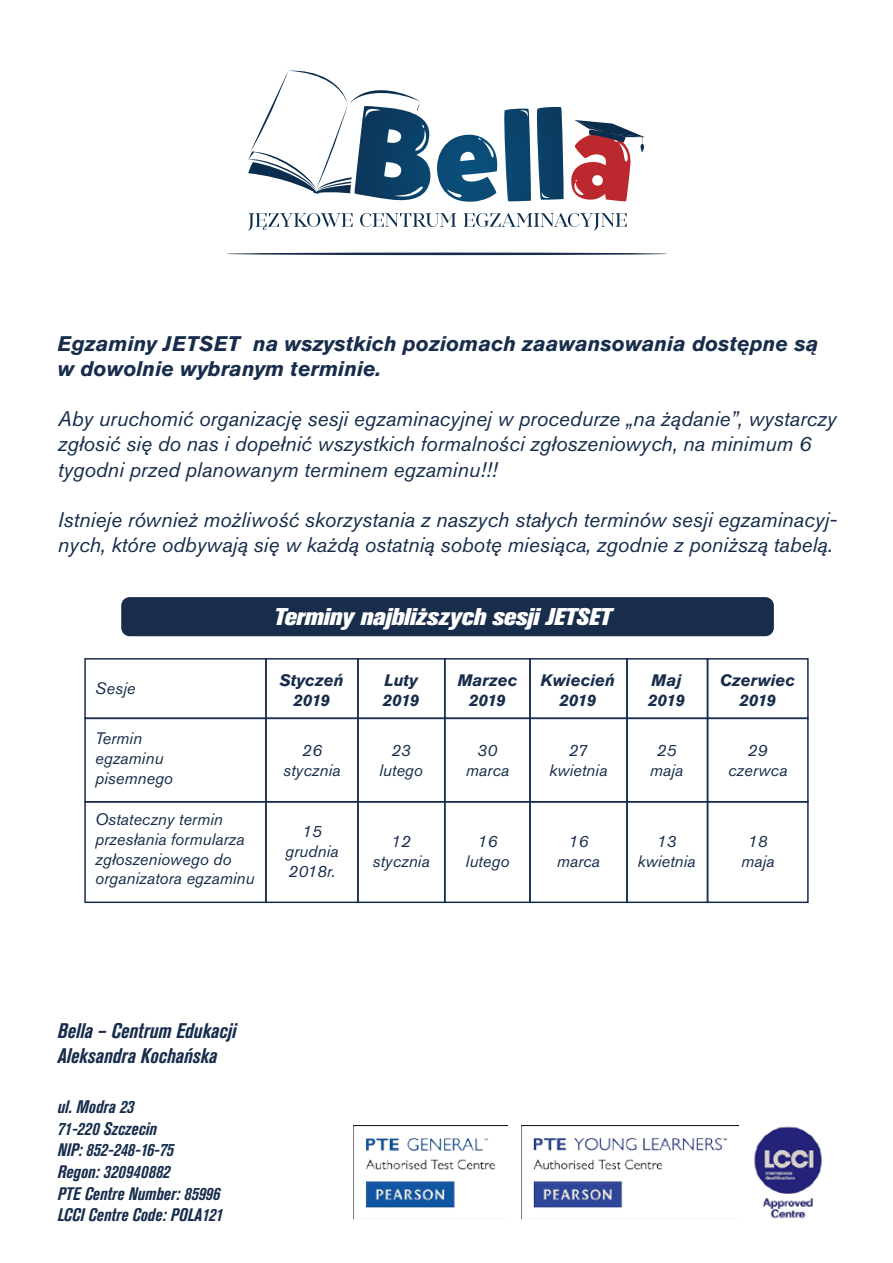
<style>
.page{position:relative;width:893px;height:1263px;background:#fff}
.page>*{position:absolute;margin:0;border:0;box-sizing:border-box;transform-origin:0 0}
.t1{font:italic 800 24px "Akzidenz Grotesk Pro";color:#fff}
.t2{font:italic 21px/25.2px "Akzidenz Grotesk Pro";color:#172d4b}
.t3{font:italic 700 21px/25.2px "Akzidenz Grotesk Pro";color:#172d4b}
.t4{font:italic 700 condensed 21px/25.2px "Akzidenz Grotesk Pro";color:#172d4b}
.t5{font:italic 700 condensed 18px/21.6px "Akzidenz Grotesk Pro";color:#172d4b}
.t6{font:italic 16.5px/19.8px "Akzidenz Grotesk Pro";color:#172d4b;text-align:center}
.t7{font:italic 700 16.5px/19.8px "Akzidenz Grotesk Pro";color:#172d4b;text-align:center}
</style>
<div class="page">
<hr style="left:227px;top:253px;width:441px;height:2px;background:#172d4b;border-radius:50%">
<div style="left:84px;top:658px;width:183px;height:61px;border:2px solid #172d4b"></div>
<div style="left:84px;top:717px;width:183px;height:85px;border:2px solid #172d4b"></div>
<div style="left:84px;top:801px;width:183px;height:102px;border:2px solid #172d4b"></div>
<div style="left:707px;top:658px;width:102px;height:61px;border:2px solid #172d4b"></div>
<div style="left:707px;top:717px;width:102px;height:85px;border:2px solid #172d4b"></div>
<div style="left:707px;top:801px;width:102px;height:102px;border:2px solid #172d4b"></div>
<div style="left:357px;top:658px;width:88px;height:61px;border:2px solid #172d4b"></div>
<div style="left:357px;top:801px;width:88px;height:102px;border:2px solid #172d4b"></div>
<div style="left:444px;top:658px;width:87px;height:61px;border:2px solid #172d4b"></div>
<div style="left:444px;top:717px;width:87px;height:85px;border:2px solid #172d4b"></div>
<div style="left:444px;top:801px;width:87px;height:102px;border:2px solid #172d4b"></div>
<div style="left:265px;top:658px;width:94px;height:61px;border:2px solid #172d4b"></div>
<div style="left:265px;top:717px;width:94px;height:85px;border:2px solid #172d4b"></div>
<div style="left:265px;top:801px;width:94px;height:102px;border:2px solid #172d4b"></div>
<div style="left:529px;top:658px;width:99px;height:61px;border:2px solid #172d4b"></div>
<div style="left:529px;top:717px;width:99px;height:85px;border:2px solid #172d4b"></div>
<div style="left:529px;top:801px;width:99px;height:102px;border:2px solid #172d4b"></div>
<div style="left:626px;top:658px;width:82px;height:61px;border:2px solid #172d4b"></div>
<div style="left:626px;top:717px;width:82px;height:85px;border:2px solid #172d4b"></div>
<div style="left:626px;top:801px;width:82px;height:102px;border:2px solid #172d4b"></div>
<img style="left:754px;top:1126px;width:69px;height:93px">
<img style="left:353px;top:1125px;width:154px;height:94px">
<img style="left:521px;top:1125px;width:217px;height:94px">
<svg style="left:248px;top:70px;width:397px;height:132px"></svg>
<svg style="left:360px;top:213px;width:96px;height:14px"></svg>
<svg style="left:464px;top:213px;width:163px;height:17px"></svg>
<svg style="left:248px;top:213px;width:105px;height:17px"></svg>
<div style="left:121px;top:597px;width:653px;height:39px;background:#172d4b;border-radius:9px"></div>
<p class="t3" style="left:58px;top:330px;width:762px">Egzaminy JETSET na wszystkich poziomach zaawansowania dostępne są w dowolnie wybranym terminie.</p>
<p class="t2" style="left:58px;top:406px;width:780px">Aby uruchomić organizację sesji egzaminacyjnej w procedurze „na żądanie”, wystarczy zgłosić się do nas i dopełnić wszystkich formalności zgłoszeniowych, na minimum 6 tygodni przed planowanym terminem egzaminu!!!</p>
<p class="t2" style="left:58px;top:507px;width:781px">Istnieje również możliwość skorzystania z naszych stałych terminów sesji egzaminacyj&shy;nych, które odbywają się w każdą ostatnią sobotę miesiąca, zgodnie z poniższą tabelą.</p>
<p class="t6" style="left:95px;top:678px;width:42px">Sesje</p>
<p class="t6" style="left:95px;top:728px;width:79px;text-align:left">Termin egzaminu pisemnego</p>
<p class="t6" style="left:95px;top:809px;width:161px;text-align:left">Ostateczny termin przesłania formularza zgłoszeniowego do organizatora egzaminu</p>
<p class="t1" style="left:274px;top:601px;width:339px">Terminy najbliższych sesji JETSET</p>
<p class="t7" style="left:280px;top:670px;width:65px">Styczeń<br>2019</p>
<p class="t7" style="left:648px;top:670px;width:38px;text-align:left">Maj<br>2019</p>
<p class="t6" style="left:650px;top:740px;width:35px">25 maja</p>
<p class="t7" style="left:541px;top:670px;width:76px">Kwiecień<br>2019</p>
<p class="t6" style="left:549px;top:740px;width:60px">27 kwietnia</p>
<p class="t7" style="left:458px;top:670px;width:61px">Marzec<br>2019</p>
<p class="t6" style="left:466px;top:740px;width:45px">30 marca</p>
<p class="t7" style="left:383px;top:670px;width:38px;text-align:left">Luty<br>2019</p>
<p class="t6" style="left:283px;top:740px;width:59px">26 stycznia</p>
<p class="t6" style="left:379px;top:740px;width:45px">23 lutego</p>
<p class="t6" style="left:285px;top:821px;width:55px">15 grudnia<br>2018r.</p>
<p class="t6" style="left:372px;top:831px;width:59px">12 stycznia</p>
<p class="t6" style="left:466px;top:831px;width:45px">16 lutego</p>
<p class="t6" style="left:557px;top:831px;width:45px">16 marca</p>
<p class="t6" style="left:637px;top:831px;width:60px">13 kwietnia</p>
<p class="t7" style="left:720px;top:670px;width:76px">Czerwiec<br>2019</p>
<p class="t6" style="left:728px;top:740px;width:61px">29 czerwca</p>
<p class="t6" style="left:741px;top:831px;width:35px">18 maja</p>
<p class="t4" style="left:58px;top:1017px;width:180px">Bella – Centrum Edukacji<br>Aleksandra Kochańska</p>
<p class="t5" style="left:58px;top:1096px;width:167px">ul. Modra 23<br>71-220 Szczecin<br>NIP: 852-248-16-75<br>Regon: 320940882<br>PTE Centre Number: 85996<br>LCCI Centre Code: POLA121</p>
</div>
